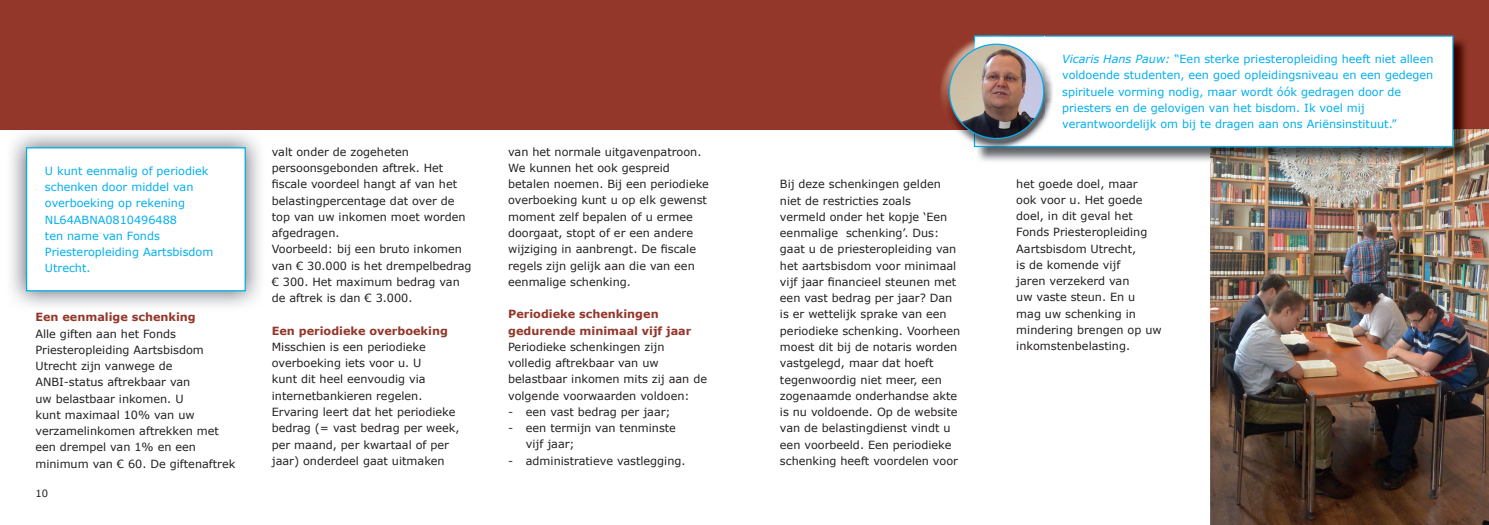
<style>
.page{position:relative;width:1489px;height:525px;background:#fff}
.page>*{position:absolute;margin:0;border:0;box-sizing:border-box;transform-origin:0 0}
.t1{font:11.25px/16.2px "Verdana";color:#231f20}
.t2{font:11.25px/16.2px "Verdana";color:#00aeef}
.t3{font:700 11.25px/16.2px "Verdana";color:#93372a}
.t4{font:10px "Verdana";color:#231f20}
.s1{font-style:italic}
</style>
<div class="page">
<div style="left:0;top:0;width:1488px;height:129px;background:#93372a"></div>
<img style="left:6px;top:129px;width:259px;height:177px">
<div style="left:27px;top:148px;width:218px;height:142px;background:#fff"></div>
<div style="left:26px;top:147px;width:220px;height:144px;border:1px solid #00aeef"></div>
<img style="left:1210px;top:129px;width:278px;height:395px">
<img style="left:1453px;top:37px;width:13px;height:92px">
<img style="left:977px;top:147px;width:232px;height:14px">
<img style="left:1209px;top:129px;width:260px;height:34px">
<div style="left:1044px;top:35px;width:409px;height:112px;background:#fff"></div>
<img style="left:940px;top:40px;width:33px;height:65px">
<img style="left:973px;top:35px;width:71px;height:23px">
<img style="left:975px;top:58px;width:78px;height:90px">
<img style="left:948px;top:129px;width:25px;height:14px">
<img style="left:948px;top:58px;width:20px;height:71px">
<svg style="left:1044px;top:71px;width:9px;height:43px"></svg>
<img style="left:973px;top:119px;width:80px;height:28px">
<img style="left:1039px;top:71px;width:5px;height:11px">
<img style="left:1037px;top:103px;width:7px;height:11px">
<img style="left:949px;top:44px;width:94px;height:94px;border-radius:47px">
<p class="t2" style="left:45px;top:162px;width:170px">U kunt eenmalig of periodiek schenken door middel van overboeking op rekening<br>NL64ABNA0810496488<br>ten name van Fonds<br>Priesteropleiding Aartsbisdom<br>Utrecht.</p>
<p class="t3" style="left:35px;top:308px;width:162px">Een eenmalige schenking</p>
<p class="t1" style="left:35px;top:325px;width:201px">Alle giften aan het Fonds<br>Priesteropleiding Aartsbisdom<br>Utrecht zijn vanwege de<br>ANBI-status aftrekbaar van<br>uw belastbaar inkomen. U<br>kunt maximaal 10% van uw verzamelinkomen aftrekken met een drempel van 1% en een minimum van € 60. De giftenaftrek</p>
<p class="t4" style="left:35px;top:486px;width:14px">10</p>
<p class="t1" style="left:272px;top:143px;width:201px">valt onder de zogeheten persoonsgebonden aftrek. Het fiscale voordeel hangt af van het belastingpercentage dat over de top van uw inkomen moet worden afgedragen.<br>Voorbeeld: bij een bruto inkomen van € 30.000 is het drempelbedrag € 300. Het maximum bedrag van de aftrek is dan € 3.000.</p>
<p class="t3" style="left:272px;top:322px;width:177px">Een periodieke overboeking</p>
<p class="t1" style="left:272px;top:338px;width:189px">Misschien is een periodieke overboeking iets voor u. U<br>kunt dit heel eenvoudig via internetbankieren regelen.<br>Ervaring leert dat het periodieke bedrag (= vast bedrag per week, per maand, per kwartaal of per jaar) onderdeel gaat uitmaken</p>
<p class="t1" style="left:508px;top:143px;width:202px">van het normale uitgavenpatroon.<br>We kunnen het ook gespreid betalen noemen. Bij een periodieke overboeking kunt u op elk gewenst moment zelf bepalen of u ermee doorgaat, stopt of er een andere wijziging in aanbrengt. De fiscale regels zijn gelijk aan die van een eenmalige schenking.</p>
<p class="t3" style="left:508px;top:306px;width:185px">Periodieke schenkingen gedurende minimaal vijf jaar</p>
<p class="t1" style="left:508px;top:338px;width:200px">Periodieke schenkingen zijn volledig aftrekbaar van uw belastbaar inkomen mits zij aan de volgende voorwaarden voldoen:</p>
<p class="t1" style="left:508px;top:403px;width:164px">- een vast bedrag per jaar;</p>
<p class="t1" style="left:526px;top:419px;width:152px;text-indent:-18px">- een termijn van tenminste vijf jaar;</p>
<p class="t1" style="left:508px;top:452px;width:179px">- administratieve vastlegging.</p>
<p class="t2" style="left:1062px;top:51px;width:373px"><span class="s1">Vicaris Hans Pauw:</span> “Een sterke priesteropleiding heeft niet alleen voldoende studenten, een goed opleidingsniveau en een gedegen spirituele vorming nodig, maar wordt óók gedragen door de priesters en de gelovigen van het bisdom. Ik voel mij verantwoordelijk om bij te dragen aan ons Ariënsinstituut.”</p>
<p class="t1" style="left:780px;top:176px;width:182px">Bij deze schenkingen gelden niet de restricties zoals<br>vermeld onder het kopje ‘Een eenmalige schenking’. Dus: gaat u de priesteropleiding van het aartsbisdom voor minimaal vijf jaar financieel steunen met een vast bedrag per jaar? Dan is er wettelijk sprake van een periodieke schenking. Voorheen moest dit bij de notaris worden vastgelegd, maar dat hoeft tegenwoordig niet meer, een zogenaamde onderhandse akte is nu voldoende. Op de website van de belastingdienst vindt u een voorbeeld. Een periodieke schenking heeft voordelen voor</p>
<p class="t1" style="left:1016px;top:175px;width:147px">het goede doel, maar<br>ook voor u. Het goede doel, in dit geval het<br>Fonds Priesteropleiding<br>Aartsbisdom Utrecht,<br>is de komende vijf<br>jaren verzekerd van<br>uw vaste steun. En u mag uw schenking in mindering brengen op uw inkomstenbelasting.</p>
</div>
